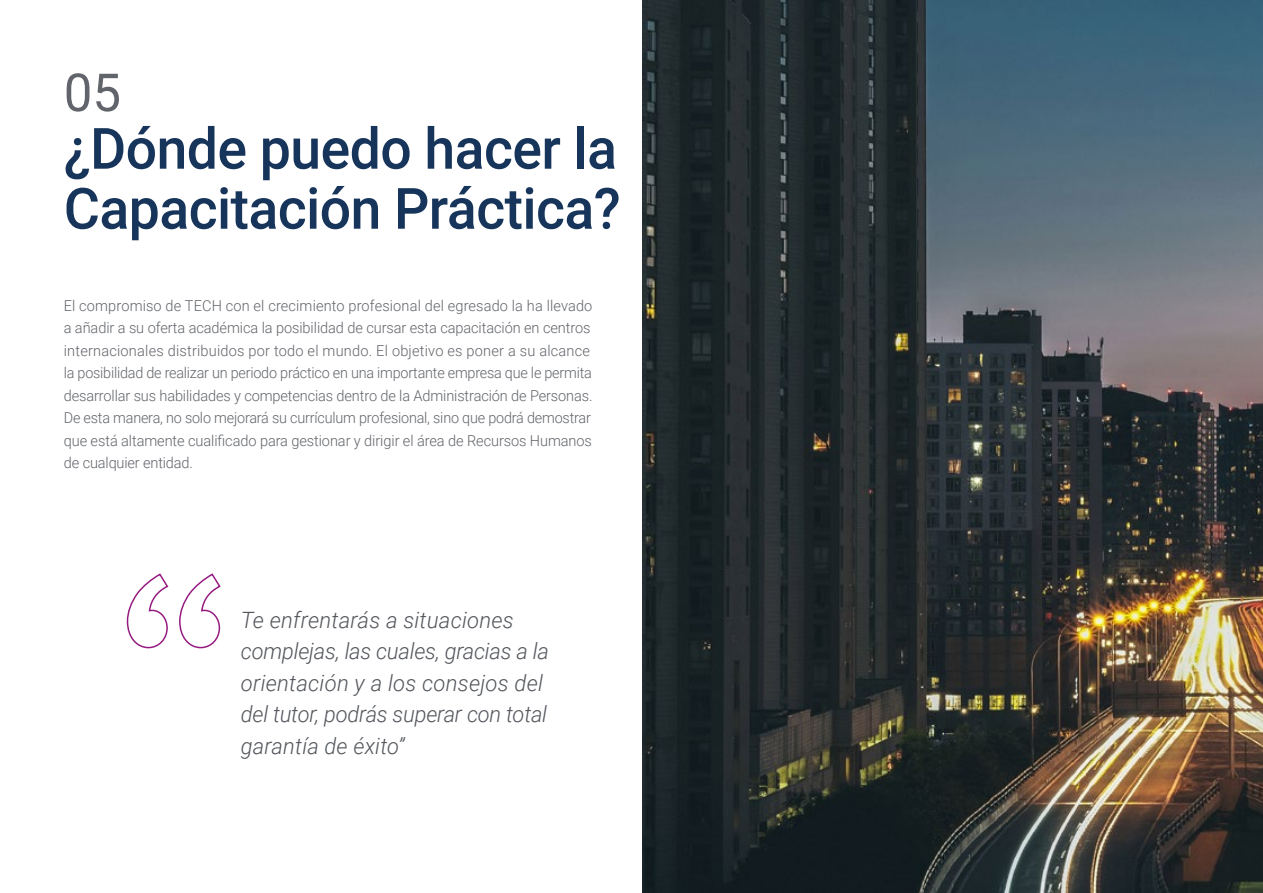
<style>
.page{position:relative;width:1263px;height:893px;background:#fff}
.page>*{position:absolute;margin:0;border:0;box-sizing:border-box;transform-origin:0 0}
.t1{font:500 57px/60px "Roboto";letter-spacing:-.01em;color:#17355b}
.t2{font:52.5px "Roboto";color:#61646a}
.t3{font:italic 300 22.5px/31.5px "Roboto";color:#52555b}
.t4{font:300 15px/22.5px "Roboto";letter-spacing:-.005em;color:#61646a}
</style>
<div class="page">
<img style="left:642px;top:0;width:621px;height:893px">
<svg style="left:126px;top:573px;width:95px;height:76px"></svg>
<h2 class="t2" style="left:64px;top:56px;width:59px">05</h2>
<h1 class="t1" style="left:64px;top:116px;width:558px">¿Dónde puedo hacer la<br>Capacitación Práctica?</h1>
<p class="t4" style="left:64px;top:293px;width:530px">El compromiso de TECH con el crecimiento profesional del egresado la ha llevado a añadir a su oferta académica la posibilidad de cursar esta capacitación en centros internacionales distribuidos por todo el mundo. El objetivo es poner a su alcance la posibilidad de realizar un periodo práctico en una importante empresa que le permita desarrollar sus habilidades y competencias dentro de la Administración de Personas.<br>De esta manera, no solo mejorará su currículum profesional, sino que podrá demostrar que está altamente cualificado para gestionar y dirigir el área de Recursos Humanos de cualquier entidad.</p>
<h3 class="t3" style="left:241px;top:603px;width:309px">Te enfrentarás a situaciones complejas, las cuales, gracias a la orientación y a los consejos del del tutor, podrás superar con total garantía de éxito”</h3>
</div>
